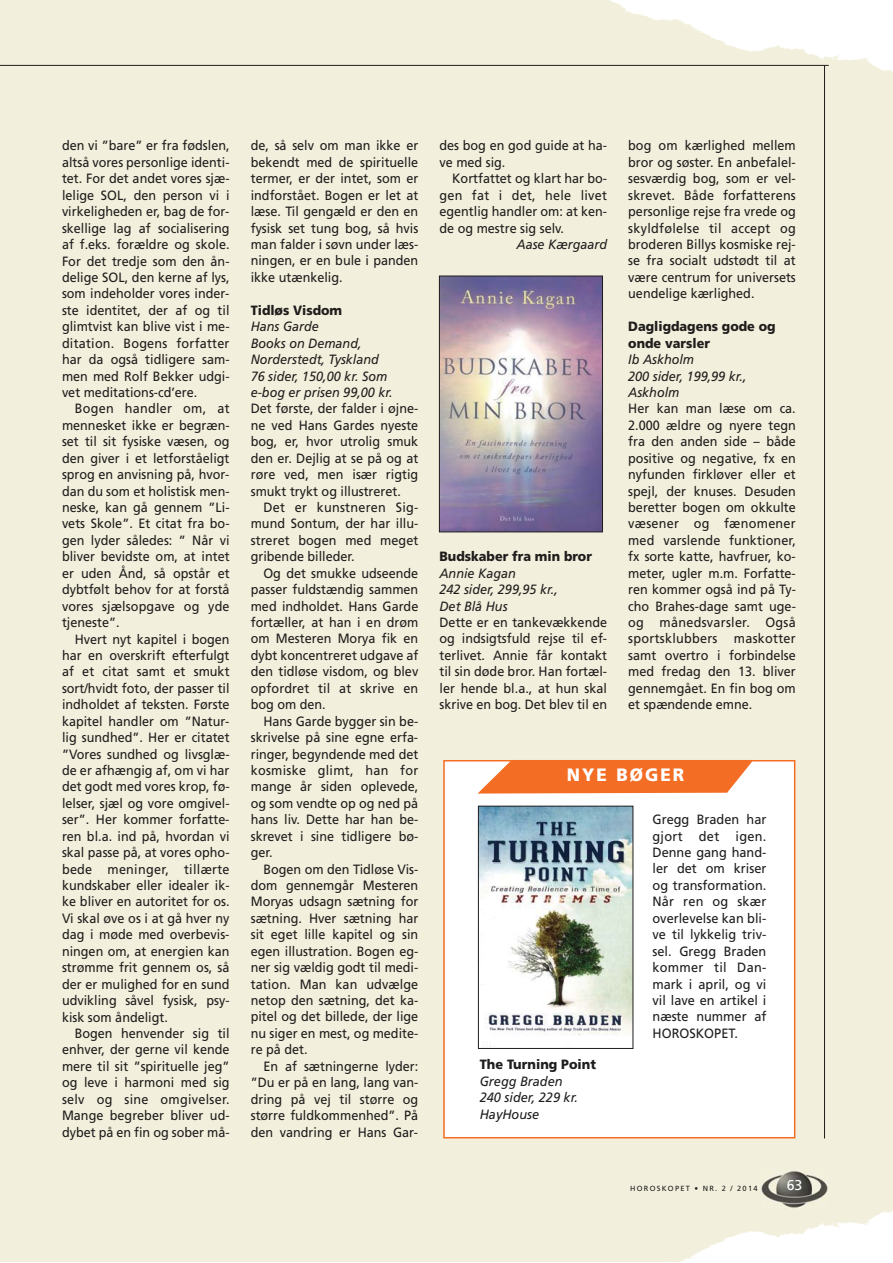
<style>
.page{position:relative;width:893px;height:1263px;background:#fff}
.page>*{position:absolute;margin:0;border:0;box-sizing:border-box;transform-origin:0 0}
.t1{font:900 18px "Frutiger";letter-spacing:.12em;color:#fff;scale:.95 1}
.t2{font:14.25px "Frutiger";color:#fff}
.t3{font:13.5px/16.5px "Frutiger";color:#201d1d;text-align:justify;scale:.94 1}
.t4{font:13.5px/16.5px "Frutiger";color:#201d1d;text-align:justify;scale:.95 1}
.t5{font:italic 13.5px/16.5px "Frutiger";color:#201d1d;scale:.94 1}
.t6{font:900 13.5px/16.5px "Frutiger";color:#201d1d;scale:.94 1}
.t7{font:italic 13.5px/16.5px "Frutiger";color:#201d1d;scale:.95 1}
.t8{font:900 13.5px "Frutiger";color:#201d1d;scale:.95 1}
.t9{font:7.5px "Frutiger";letter-spacing:.165em;color:#201d1d}
</style>
<div class="page">
<div style="left:0;top:132px;width:892px;height:1034px;background:#f2f0dc"></div>
<img style="left:762px;top:1171px;width:65px;height:37px">
<hr style="left:0;top:65px;width:829px;height:1px;background:#201d1d">
<hr style="left:824px;top:65px;width:1px;height:1073px;background:#201d1d">
<img style="left:441px;top:278px;width:160px;height:252px">
<div style="left:439px;top:276px;width:164px;height:256px;border:1px solid #201d1d"></div>
<div style="left:445px;top:761px;width:349px;height:376px;background:#fff"></div>
<svg style="left:477px;top:760px;width:276px;height:34px;background:#f47f40"></svg>
<img style="left:480px;top:808px;width:151px;height:227px">
<div style="left:478px;top:806px;width:155px;height:243px;border:1px solid #201d1d"></div>
<p class="t3" style="left:62px;top:139px;width:180px">den vi ”bare” er fra fødslen, altså vores personlige identi&shy;tet. For det andet vores sjæ&shy;lelige SOL, den person vi i virkeligheden er, bag de for&shy;skellige lag af socialisering af f.eks. forældre og skole.<br>For det tredje som den ån&shy;delige SOL, den kerne af lys, som indeholder vores inder&shy;ste identitet, der af og til glimtvist kan blive vist i me&shy;ditation. Bogens forfatter har da også tidligere sam&shy;men med Rolf Bekker udgi&shy;vet meditations-cd’ere.</p>
<p class="t3" style="left:62px;top:402px;width:180px;text-indent:13px">Bogen handler om, at mennesket ikke er begræn&shy;set til sit fysiske væsen, og den giver i et letforståeligt sprog en anvisning på, hvor&shy;dan du som et holistisk men&shy;neske, kan gå gennem ”Li&shy;vets Skole”. Et citat fra bo&shy;gen lyder således: ” Når vi bliver bevidste om, at intet er uden Ånd, så opstår et dybtfølt behov for at forstå vores sjælsopgave og yde tjeneste”.</p>
<p class="t3" style="left:62px;top:632px;width:180px;text-indent:13px">Hvert nyt kapitel i bogen har en overskrift efterfulgt af et citat samt et smukt sort/hvidt foto, der passer til indholdet af teksten. Første kapitel handler om ”Natur&shy;lig sundhed”. Her er citatet ”Vores sundhed og livsglæ&shy;de er afhængig af, om vi har det godt med vores krop, fø&shy;lelser, sjæl og vore omgivel&shy;ser”. Her kommer forfatte&shy;ren bl.a. ind på, hvordan vi skal passe på, at vores opho&shy;bede meninger, tillærte kundskaber eller idealer ik&shy;ke bliver en autoritet for os.<br>Vi skal øve os i at gå hver ny dag i møde med overbevis&shy;ningen om, at energien kan strømme frit gennem os, så der er mulighed for en sund udvikling såvel fysisk, psy&shy;kisk som åndeligt.</p>
<p class="t3" style="left:62px;top:1026px;width:180px;text-indent:13px">Bogen henvender sig til enhver, der gerne vil kende mere til sit ”spirituelle jeg” og leve i harmoni med sig selv og sine omgivelser.<br>Mange begreber bliver ud&shy;dybet på en fin og sober må-</p>
<p class="t3" style="left:251px;top:139px;width:180px">de, så selv om man ikke er bekendt med de spirituelle termer, er der intet, som er indforstået. Bogen er let at læse. Til gengæld er den en fysisk set tung bog, så hvis man falder i søvn under læs&shy;ningen, er en bule i panden ikke utænkelig.</p>
<p class="t6" style="left:251px;top:303px;width:99px">Tidløs Visdom</p>
<p class="t5" style="left:251px;top:319px;width:152px">Hans Garde<br>Books on Demand,<br>Norderstedt, Tyskland<br>76 sider, 150,00 kr. Som e-bog er prisen 99,00 kr.</p>
<p class="t3" style="left:251px;top:401px;width:180px">Det første, der falder i øjne&shy;ne ved Hans Gardes nyeste bog, er, hvor utrolig smuk den er. Dejlig at se på og at røre ved, men især rigtig smukt trykt og illustreret.</p>
<p class="t3" style="left:251px;top:500px;width:180px;text-indent:13px">Det er kunstneren Sig&shy;mund Sontum, der har illu&shy;streret bogen med meget gribende billeder.</p>
<p class="t3" style="left:251px;top:566px;width:180px;text-indent:13px">Og det smukke udseende passer fuldstændig sammen med indholdet. Hans Garde fortæller, at han i en drøm om Mesteren Morya fik en dybt koncentreret udgave af den tidløse visdom, og blev opfordret til at skrive en bog om den.</p>
<p class="t3" style="left:251px;top:714px;width:180px;text-indent:13px">Hans Garde bygger sin be&shy;skrivelse på sine egne erfa&shy;ringer, begyndende med det kosmiske glimt, han for mange år siden oplevede, og som vendte op og ned på hans liv. Dette har han be&shy;skrevet i sine tidligere bø&shy;ger.</p>
<p class="t3" style="left:251px;top:862px;width:180px;text-indent:13px">Bogen om den Tidløse Vis&shy;dom gennemgår Mesteren Moryas udsagn sætning for sætning. Hver sætning har sit eget lille kapitel og sin egen illustration. Bogen eg&shy;ner sig vældig godt til medi&shy;tation. Man kan udvælge netop den sætning, det ka&shy;pitel og det billede, der lige nu siger en mest, og medite&shy;re på det.</p>
<p class="t3" style="left:251px;top:1059px;width:180px;text-indent:13px">En af sætningerne lyder: ”Du er på en lang, lang van&shy;dring på vej til større og større fuldkommenhed”. På den vandring er Hans Gar-</p>
<p class="t3" style="left:439px;top:139px;width:180px">des bog en god guide at ha&shy;ve med sig.</p>
<p class="t3" style="left:439px;top:171px;width:180px;text-indent:13px">Kortfattet og klart har bo&shy;gen fat i det, hele livet egentlig handler om: at ken&shy;de og mestre sig selv.</p>
<p class="t5" style="left:516px;top:237px;width:98px">Aase Kærgaard</p>
<p class="t6" style="left:439px;top:549px;width:164px">Budskaber fra min bror</p>
<p class="t5" style="left:439px;top:566px;width:127px">Annie Kagan<br>242 sider, 299,95 kr.,<br>Det Blå Hus</p>
<p class="t3" style="left:439px;top:615px;width:180px">Dette er en tankevækkende og indsigtsfuld rejse til ef&shy;terlivet. Annie får kontakt til sin døde bror. Han fortæl&shy;ler hende bl.a., at hun skal skrive en bog. Det blev til en</p>
<p class="t3" style="left:628px;top:139px;width:180px">bog om kærlighed mellem bror og søster. En anbefalel&shy;sesværdig bog, som er vel&shy;skrevet. Både forfatterens personlige rejse fra vrede og skyldfølelse til accept og broderen Billys kosmiske rej&shy;se fra socialt udstødt til at være centrum for universets uendelige kærlighed.</p>
<p class="t6" style="left:628px;top:319px;width:158px">Dagligdagens gode og onde varsler</p>
<p class="t5" style="left:628px;top:352px;width:127px">Ib Askholm<br>200 sider, 199,99 kr.,<br>Askholm</p>
<p class="t3" style="left:628px;top:401px;width:180px">Her kan man læse om ca.<br>2.000 ældre og nyere tegn fra den anden side – både positive og negative, fx en nyfunden firkløver eller et spejl, der knuses. Desuden beretter bogen om okkulte væsener og fænomener med varslende funktioner, fx sorte katte, havfruer, ko&shy;meter, ugler m.m. Forfatte&shy;ren kommer også ind på Ty&shy;cho Brahes-dage samt uge&shy;og månedsvarsler. Også sportsklubbers maskotter samt overtro i forbindelse med fredag den 13. bliver gennemgået. En fin bog om et spændende emne.</p>
<h1 class="t1" style="left:567px;top:767px;width:125px">NYE BØGER</h1>
<p class="t8" style="left:480px;top:1059px;width:124px">The Turning Point</p>
<p class="t7" style="left:480px;top:1074px;width:105px">Gregg Braden<br>240 sider, 229 kr.<br>HayHouse</p>
<p class="t4" style="left:652px;top:812px;width:121px">Gregg Braden har gjort det igen.<br>Denne gang hand&shy;ler det om kriser og transformation.<br>Når ren og skær overlevelse kan bli&shy;ve til lykkelig triv&shy;sel. Gregg Braden kommer til Dan&shy;mark i april, og vi vil lave en artikel i næste nummer af HOROSKOPET.</p>
<p class="t9" style="left:630px;top:1185px;width:129px">HOROSKOPET • NR. 2 / 2014</p>
<p class="t2" style="left:787px;top:1179px;width:17px">63</p>
</div>
